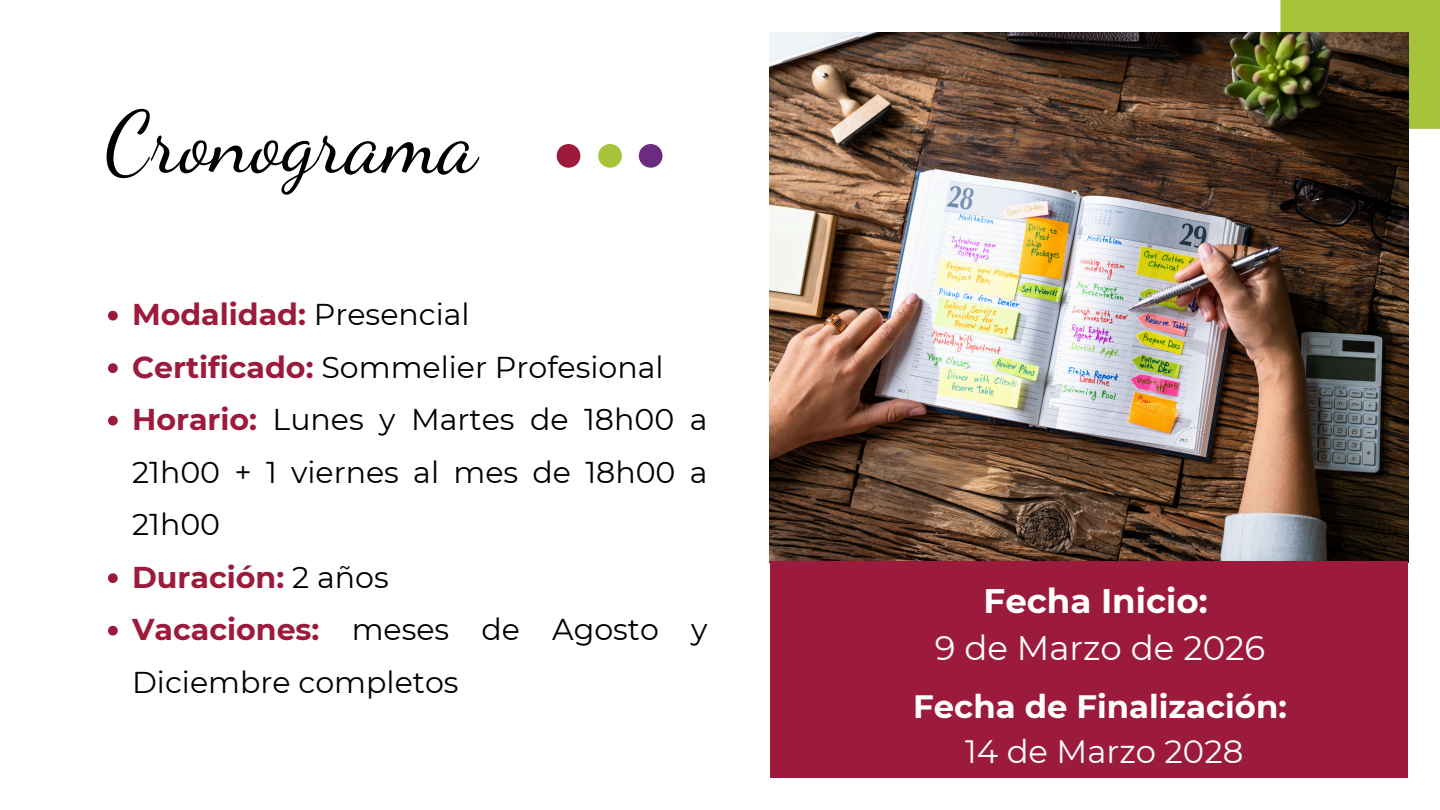
<style>
.page{position:relative;width:1440px;height:810px;background:#fff}
.page>*{position:absolute;margin:0;border:0;box-sizing:border-box;transform-origin:0 0}
.t1{font:85.9px "Dancing Script";color:#000}
.t2{font:34px/47.5px "Montserrat";color:#fff;text-align:center}
.t3{font:700 32.3px/44.7px "Montserrat";color:#fff;text-align:center}
.t4{font:30.1px/52.5px "Montserrat";color:#000;text-align:justify}
.t5{font:700 30.1px "Montserrat";color:#9c1b3d}
.s1{font-weight:400;color:#000}
.s2{font-weight:700;color:#9c1b3d}
.s3{font-weight:700}
.s4{font-weight:400}
</style>
<div class="page">
<div style="left:1281px;top:0;width:159px;height:129px;background:#a6c339"></div>
<img style="left:769px;top:33px;width:639px;height:530px">
<div style="left:770px;top:561px;width:638px;height:216px;background:#9c1b3d"></div>
<div style="left:557px;top:144px;width:23px;height:24px;background:#9c1b3d;border-radius:50%"></div>
<div style="left:598px;top:144px;width:24px;height:24px;background:#a6c339;border-radius:50%"></div>
<div style="left:639px;top:144px;width:24px;height:24px;background:#6b2b7f;border-radius:50%"></div>
<svg style="left:108px;top:311px;width:10px;height:10px"></svg>
<svg style="left:108px;top:363px;width:10px;height:10px"></svg>
<svg style="left:108px;top:416px;width:10px;height:10px"></svg>
<svg style="left:108px;top:573px;width:10px;height:10px"></svg>
<svg style="left:108px;top:626px;width:10px;height:10px"></svg>
<p class="t1" style="left:105px;top:92px;width:374px">Cronograma</p>
<p class="t5" style="left:132px;top:296px;width:339px">Modalidad: <span class="s1">Presencial</span></p>
<p class="t4" style="left:132px;top:341px;width:533px"><span class="s2">Certificado:</span> Sommelier Profesional</p>
<h1 class="t4" style="left:132px;top:393px;width:577px"><span class="s2">Horario:</span> Lunes y Martes de 18h00 a 21h00 + 1 viernes al mes de 18h00 a 21h00</h1>
<p class="t5" style="left:132px;top:558px;width:258px">Duración: <span class="s1">2 años</span></p>
<p class="t4" style="left:132px;top:603px;width:577px"><span class="s2">Vacaciones:</span> meses de Agosto y<br>Diciembre completos</p>
<p class="t2" style="left:935px;top:577px;width:332px"><span class="s3">Fecha Inicio:<br></span>9 de Marzo de 2026</p>
<p class="t3" style="left:913px;top:684px;width:375px">Fecha de Finalización:<br><span class="s4">14 de Marzo 2028</span></p>
</div>
